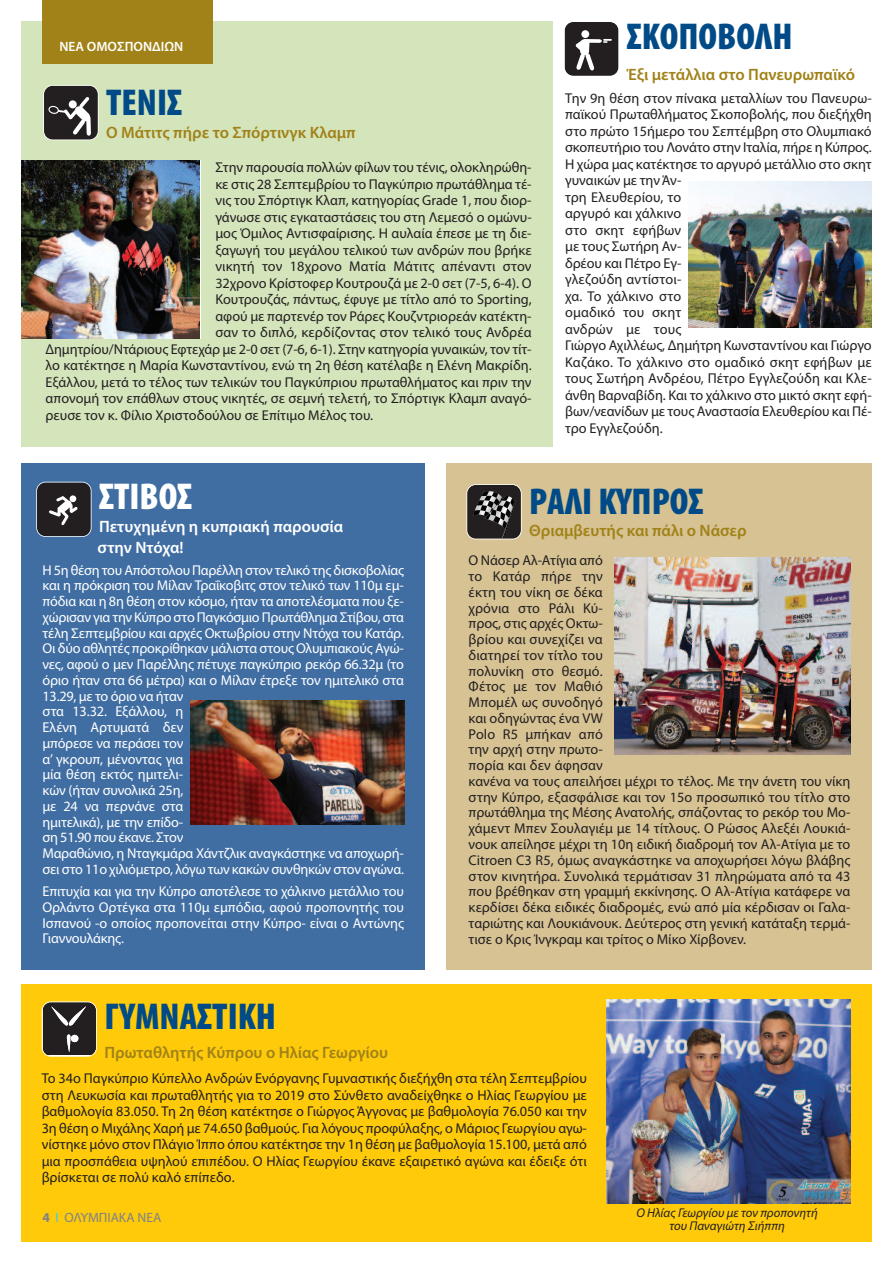
<style>
.page{position:relative;width:893px;height:1263px;background:#fff}
.page>*{position:absolute;margin:0;border:0;box-sizing:border-box;transform-origin:0 0}
.t1{font:700 37.5px "Myriad Condensed Greek";color:#004b87}
.t2{font:700 37.5px "Myriad Condensed Greek";color:#fff}
.t3{font:600 16.5px "Myriad Pro";color:#a18218}
.t4{font:600 16.5px/21.5px "Myriad Pro";color:#fff}
.t5{font:14.25px/16.5px "Myriad Pro";color:#231f20}
.t6{font:14.25px/15.8px "Myriad Pro";letter-spacing:-.015em;color:#fff}
.t7{font:600 13.5px "Myriad Pro";color:#fff}
.t8{font:13.5px "Myriad Pro";color:#808285}
.t9{font:italic 12.75px/13.5px "Myriad Pro";color:#231f20;text-align:center}
.s1{color:#40c7f4}
</style>
<div class="page">
<div style="left:21px;top:984px;width:851px;height:258px;background:#feca0a"></div>
<div style="left:43px;top:1002px;width:53px;height:53px;background:#231f20;border-radius:9px"></div>
<svg style="left:51px;top:1006px;width:35px;height:20px"></svg>
<svg style="left:67px;top:1034px;width:11px;height:18px"></svg>
<div style="left:42px;top:1001px;width:55px;height:56px;border:2px solid #fff;border-radius:9px"></div>
<img style="left:606px;top:999px;width:244px;height:204px">
<div style="left:446px;top:463px;width:426px;height:506px;background:#d6c293"></div>
<div style="left:21px;top:21px;width:532px;height:426px;background:#d4e4bb"></div>
<div style="left:44px;top:86px;width:54px;height:54px;background:#231f20;border-radius:7px"></div>
<svg style="left:48px;top:97px;width:43px;height:38px"></svg>
<div style="left:43px;top:85px;width:56px;height:55px;border:2px solid #fff;border-radius:9px"></div>
<div style="left:21px;top:463px;width:404px;height:506px;background:#406ea3"></div>
<div style="left:37px;top:482px;width:54px;height:54px;background:#231f20;border-radius:9px"></div>
<svg style="left:49px;top:496px;width:29px;height:29px"></svg>
<div style="left:36px;top:482px;width:56px;height:55px;border:2px solid #fff;border-radius:9px"></div>
<div style="left:43px;top:0;width:170px;height:64px;background:#a18218"></div>
<div style="left:467px;top:485px;width:54px;height:54px;background:#231f20;border-radius:9px"></div>
<svg style="left:473px;top:491px;width:43px;height:45px"></svg>
<div style="left:466px;top:484px;width:56px;height:55px;border:2px solid #fff;border-radius:9px"></div>
<img style="left:615px;top:557px;width:235px;height:197px">
<img style="left:22px;top:160px;width:178px;height:178px">
<img style="left:191px;top:700px;width:214px;height:124px">
<img style="left:689px;top:181px;width:183px;height:146px">
<div style="left:565px;top:22px;width:53px;height:54px;background:#231f20;border-radius:7px"></div>
<div style="left:581px;top:30px;width:8px;height:8px;background:#fff;border-radius:50%"></div>
<svg style="left:575px;top:39px;width:37px;height:32px"></svg>
<div style="left:564px;top:21px;width:55px;height:56px;border:2px solid #fff;border-radius:9px"></div>
<p class="t7" style="left:60px;top:42px;width:125px">ΝΕΑ ΟΜΟΣΠΟΝΔΙΩΝ</p>
<h1 class="t1" style="left:106px;top:83px;width:78px">ΤΕΝΙΣ</h1>
<p class="t3" style="left:106px;top:126px;width:251px">Ο Μάτιτς πήρε το Σπόρτινγκ Κλαμπ</p>
<p class="t5" style="left:215px;top:160px;width:318px">Στην παρουσία πολλών φίλων του τένις, ολοκληρώθη-</p>
<p class="t5" style="left:215px;top:177px;width:318px">κε στις 28 Σεπτεμβρίου το Παγκύπριο πρωτάθλημα τέ-</p>
<p class="t5" style="left:215px;top:193px;width:318px">νις του Σπόρτιγκ Κλαπ, κατηγορίας Grade 1, που διορ-</p>
<p class="t5" style="left:215px;top:210px;width:318px">γάνωσε στις εγκαταστάσεις του στη Λεμεσό ο ομώνυ-</p>
<p class="t5" style="left:215px;top:226px;width:318px">μος Όμιλος Αντισφαίρισης. Η αυλαία έπεσε με τη διε-</p>
<p class="t5" style="left:215px;top:243px;width:318px">ξαγωγή του μεγάλου τελικού των ανδρών που βρήκε</p>
<p class="t5" style="left:215px;top:259px;width:318px">νικητή τον 18χρονο Ματία Μάτιτς απέναντι στον</p>
<p class="t5" style="left:215px;top:276px;width:318px">32χρονο Κρίστοφερ Κουτρουζά με 2-0 σετ (7-5, 6-4). Ο</p>
<p class="t5" style="left:215px;top:292px;width:318px">Κουτρουζάς, πάντως, έφυγε με τίτλο από το Sporting,</p>
<p class="t5" style="left:215px;top:309px;width:318px">αφού με παρτενέρ τον Ράρες Κουζντριορεάν κατέκτη-</p>
<p class="t5" style="left:215px;top:325px;width:318px">σαν το διπλό, κερδίζοντας στον τελικό τους Ανδρέα</p>
<p class="t5" style="left:46px;top:342px;width:487px">Δημητρίου/Ντάριους Εφτεχάρ με 2-0 σετ (7-6, 6-1). Στην κατηγορία γυναικών, τον τίτ-</p>
<p class="t5" style="left:46px;top:358px;width:488px">λο κατέκτησε η Μαρία Κωνσταντίνου, ενώ τη 2η θέση κατέλαβε η Ελένη Μακρίδη.</p>
<p class="t5" style="left:46px;top:375px;width:488px">Εξάλλου, μετά το τέλος των τελικών του Παγκύπριου πρωταθλήματος και πριν την</p>
<p class="t5" style="left:46px;top:391px;width:488px">απονομή τον επάθλων στους νικητές, σε σεμνή τελετή, το Σπόρτιγκ Κλαμπ αναγό-</p>
<p class="t5" style="left:46px;top:408px;width:329px">ρευσε τον κ. Φίλιο Χριστοδούλου σε Επίτιμο Μέλος του.</p>
<h1 class="t1" style="left:627px;top:18px;width:167px">ΣΚΟΠΟΒΟΛΗ</h1>
<p class="t3" style="left:627px;top:68px;width:230px">Έξι μετάλλια στο Πανευρωπαϊκό</p>
<p class="t5" style="left:565px;top:91px;width:308px">Την 9η θέση στον πίνακα μεταλλίων του Πανευρω&shy;παϊκού Πρωταθλήματος Σκοποβολής, που διεξήχθη στο πρώτο 15ήμερο του Σεπτέμβρη στο Ολυμπιακό σκοπευτήριο του Λονάτο στην Ιταλία, πήρε η Κύπρος.<br>Η χώρα μας κατέκτησε το αργυρό μετάλλιο στο σκητ γυναικών με τηνΆν-<br>τρη Ελευθερίου, το<br>αργυρό και χάλκινο<br>στο σκητ εφήβων<br>με τους Σωτήρη Αν-<br>δρέου και Πέτρο Εγ-<br>γλεζούδη αντίστοι-<br>χα. Το χάλκινο στο<br>ομαδικό του σκητ<br>ανδρών με τους<br>Γιώργο Αχιλλέως, Δημήτρη Κωνσταντίνου και Γιώργο<br>Καζάκο. Το χάλκινο στο ομαδικό σκητ εφήβων με τους Σωτήρη Ανδρέου, Πέτρο Εγγλεζούδη και Κλε&shy;άνθη Βαρναβίδη. Και το χάλκινο στο μικτό σκητ εφή&shy;βων/νεανίδων με τους Αναστασία Ελευθερίου και Πέ&shy;τρο Εγγλεζούδη.</p>
<h1 class="t2" style="left:99px;top:477px;width:95px">ΣΤΙΒΟΣ</h1>
<p class="t4" style="left:98px;top:517px;width:247px">Πετυχημένη η κυπριακή παρουσία στην Ντόχα!</p>
<p class="t6" style="left:43px;top:563px;width:363px">Η 5η θέση του Απόστολου Παρέλλη στον τελικό της δισκοβολίας και η πρόκριση του Μίλαν Τραΐκοβιτς στον τελικό των 110μ εμ&shy;πόδια και η 8η θέση στον κόσμο, ήταν τα αποτελέσματα που ξε&shy;χώρισαν για την Κύπρο στο Παγκόσμιο Πρωτάθλημα Στίβου, στα τέλη Σεπτεμβρίου και αρχές Οκτωβρίου στην Ντόχα του Κατάρ.<br>Οι δύο αθλητές προκρίθηκαν μάλιστα στους Ολυμπιακούς Αγώ&shy;νες, αφού ο μεν Παρέλλης πέτυχε παγκύπριο ρεκόρ 66.32μ (το όριο ήταν στα 66 μέτρα) και ο Μίλαν έτρεξε τον ημιτελικό στα 13.29, με το όριο να ήταν<br>στα 13.32. Εξάλλου, η<br>Ελένη Αρτυματά δεν<br>μπόρεσε να περάσει τον<br>α’ γκρουπ, μένοντας για<br>μία θέση εκτός ημιτελι-<br>κών (ήταν συνολικά 25η,<br>με 24 να περνάνε στα<br>ημιτελικά), με την επίδο-<br>ση 51.90 που έκανε. Στον<br>Μαραθώνιο, η Νταγκμάρα Χάντζλικ αναγκάστηκε να αποχωρή&shy;σει στο 11ο χιλιόμετρο, λόγω των κακών συνθηκών στον αγώνα.</p>
<p class="t6" style="left:43px;top:884px;width:363px;text-align:justify">Επιτυχία και για την Κύπρο αποτέλεσε το χάλκινο μετάλλιο του Ορλάντο Ορτέγκα στα 110μ εμπόδια, αφού προπονητής του Ισπανού -ο οποίος προπονείται στην Κύπρο- είναι ο Αντώνης Γιαννουλάκης.</p>
<h1 class="t1" style="left:529px;top:482px;width:176px">ΡΑΛΙ ΚΥΠΡΟΣ</h1>
<p class="t3" style="left:529px;top:524px;width:219px">Θριαμβευτής και πάλι ο Νάσερ</p>
<p class="t5" style="left:469px;top:554px;width:383px;line-height:15.8px">O Νάσερ Αλ-Ατίγια από<br>το Κατάρ πήρε την<br>έκτη του νίκη σε δέκα<br>χρόνια στο Ράλι Κύ-<br>προς, στις αρχές Οκτω-<br>βρίου και συνεχίζει να<br>διατηρεί τον τίτλο του<br>πολυνίκη στο θεσμό.<br>Φέτος με τον Μαθιό<br>Μπομέλ ως συνοδηγό<br>και οδηγώντας ένα VW<br>Polo R5 μπήκαν από<br>την αρχή στην πρωτο-<br>πορία και δεν άφησαν<br>κανένα να τους απειλήσει μέχρι το τέλος. Με την άνετη του νίκη στην Κύπρο, εξασφάλισε και τον 15ο προσωπικό του τίτλο στο πρωτάθλημα της Μέσης Ανατολής, σπάζοντας το ρεκόρ του Μο&shy;χάμεντ Μπεν Σουλαγιέμ με 14 τίτλους. Ο Ρώσος Αλεξέι Λουκιά&shy;νουκ απείλησε μέχρι τη 10η ειδική διαδρομή τον Αλ-Ατίγια με το Citroen C3 R5, όμως αναγκάστηκε να αποχωρήσει λόγω βλάβης στον κινητήρα. Συνολικά τερμάτισαν 31 πληρώματα από τα 43 που βρέθηκαν στη γραμμή εκκίνησης. Ο Αλ-Ατίγια κατάφερε να κερδίσει δέκα ειδικές διαδρομές, ενώ από μία κέρδισαν οι Γαλα&shy;ταριώτης και Λουκιάνουκ. Δεύτερος στη γενική κατάταξη τερμά&shy;τισε ο Κρις Ίνγκραμ και τρίτος ο Μίκο Χίρβονεν.</p>
<h1 class="t1" style="left:104px;top:997px;width:173px">ΓΥΜΝΑΣΤΙΚΗ</h1>
<p class="t3" style="left:104px;top:1046px;width:285px">Πρωταθλητής Κύπρου ο Ηλίας Γεωργίου</p>
<p class="t5" style="left:42px;top:1071px;width:547px;text-align:justify">Το 34ο Παγκύπριο Κύπελλο Ανδρών Ενόργανης Γυμναστικής διεξήχθη στα τέλη Σεπτεμβρίου στη Λευκωσία και πρωταθλητής για το 2019 στο Σύνθετο αναδείχθηκε ο Ηλίας Γεωργίου με βαθμολογία 83.050. Τη 2η θέση κατέκτησε ο Γιώργος Άγγονας με βαθμολογία 76.050 και την 3η θέση ο Μιχάλης Χαρή με 74.650 βαθμούς. Για λόγους προφύλαξης, ο Μάριος Γεωργίου αγω&shy;νίστηκε μόνο στον Πλάγιο Ίππο όπου κατέκτησε την 1η θέση με βαθμολογία 15.100, μετά από μια προσπάθεια υψηλού επιπέδου. Ο Ηλίας Γεωργίου έκανε εξαιρετικό αγώνα και έδειξε ότι βρίσκεται σε πολύ καλό επίπεδο.</p>
<p class="t8" style="left:55px;top:1212px;width:107px"><span class="s1">I</span> ΟΛΥΜΠΙΑΚΑ ΝΕΑ</p>
<p class="t9" style="left:636px;top:1207px;width:183px">Ο Ηλίας Γεωργίου με τον προπονητή του Παναγιώτη Σιήππη</p>
</div>
